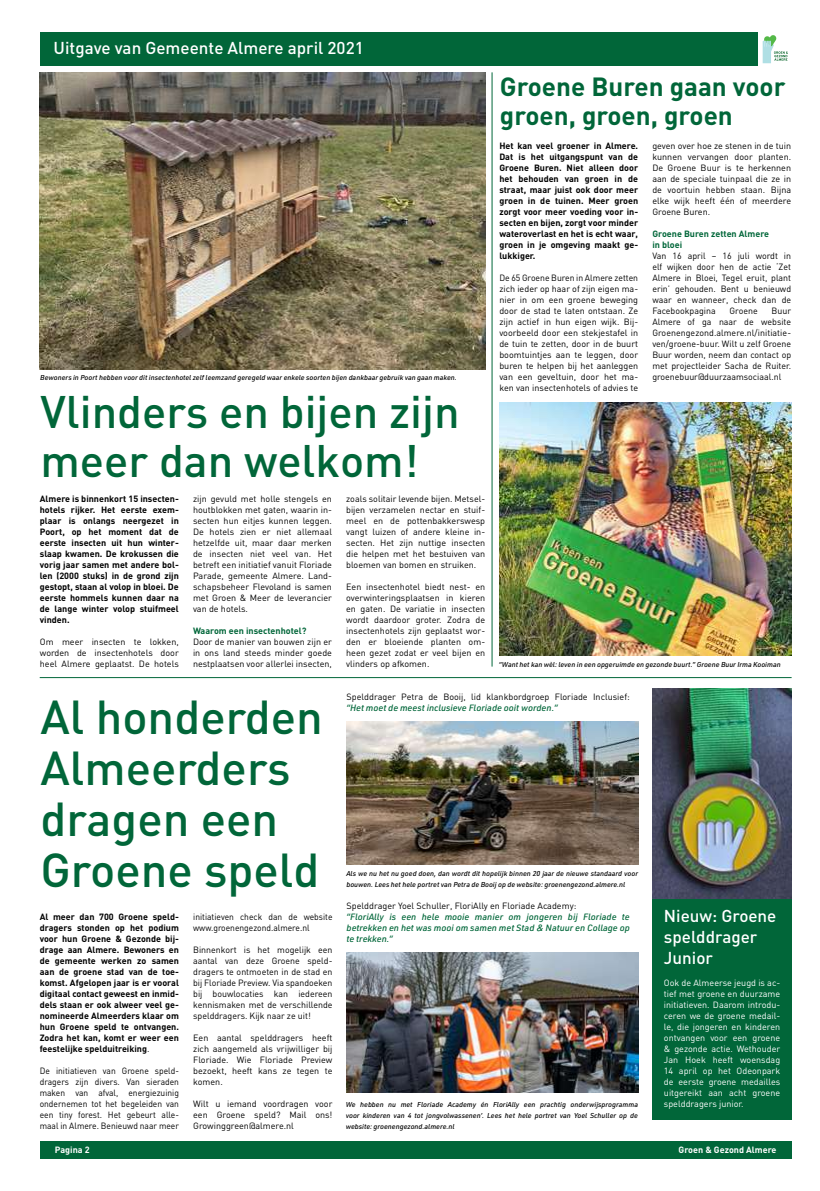
<style>
.page{position:relative;width:820px;height:1191px;background:#fff}
.page>*{position:absolute;margin:0;border:0;box-sizing:border-box;transform-origin:0 0}
.t1{font:500 47px/51px "DIN";color:#016639}
.t2{font:500 45px/49px "DIN";color:#016639}
.t3{font:700 26px/29px "DIN";color:#016639}
.t4{font:500 17px/21px "DIN";color:#fff}
.t5{font:9px/11px "DIN";color:#000;text-align:justify}
.t6{font:700 9px/11px "DIN";color:#000;text-align:justify}
.t7{font:9px/11px "DIN";color:#000;text-align:justify;scale:.96 1}
.t8{font:9px/11px "DIN";color:#fff;text-align:justify}
.t9{font:9px/11px "DIN";color:#000;text-align:justify;scale:.94 1}
.t10{font:italic 500 9px/11px "URWDIN";color:#016639;text-align:justify}
.t11{font:700 9px/11px "DIN";color:#016639}
.t12{font:700 9px "DIN";color:#fff}
.t13{font:italic 500 7px/11px "URWDIN";color:#000}
.s1{font-weight:400}
</style>
<div class="page">
<div style="left:40px;top:1141px;width:751px;height:17px;background:#016639"></div>
<hr style="left:40px;top:677px;width:751px;height:1px;background:#016639">
<hr style="left:491px;top:72px;width:1px;height:594px;background:#016639">
<img style="left:652px;top:688px;width:139px;height:211px">
<div style="left:40px;top:33px;width:751px;height:33px;background:#016639"></div>
<div style="left:758px;top:30px;width:37px;height:41px;background:#fff"></div>
<svg style="left:762px;top:35px;width:25px;height:28px"></svg>
<img style="left:40px;top:72px;width:445px;height:297px">
<img style="left:499px;top:402px;width:292px;height:253px">
<img style="left:346px;top:721px;width:292px;height:143px">
<img style="left:346px;top:952px;width:292px;height:140px">
<div style="left:652px;top:899px;width:139px;height:220px;background:#016639"></div>
<h3 class="t4" style="left:54px;top:37px;width:312px">Uitgave van Gemeente Almere april 2021</h3>
<p class="t13" style="left:40px;top:372px;width:418px">Bewoners in Poort hebben voor dit insectenhotel zelf leemzand geregeld waar enkele soorten bijen dankbaar gebruik van gaan maken.</p>
<h2 class="t2" style="left:40px;top:385px;width:420px">Vlinders en bijen zijn meer dan welkom!</h2>
<p class="t6" style="left:40px;top:492px;width:140px">Almere is binnenkort 15 insecten&shy;hotels rijker. Het eerste exem&shy;plaar is onlangs neergezet in Poort, op het moment dat de eerste insecten uit hun winter&shy;slaap kwamen. De krokussen die vorig jaar samen met andere bol&shy;len (2000 stuks) in de grond zijn gestopt, staan al volop in bloei. De eerste hommels kunnen daar na de lange winter volop stuifmeel vinden.</p>
<p class="t5" style="left:40px;top:635px;width:140px">Om meer insecten te lokken, worden de insectenhotels door heel Almere geplaatst. De hotels</p>
<p class="t5" style="left:193px;top:492px;width:140px">zijn gevuld met holle stengels en houtblokken met gaten, waarin in&shy;secten hun eitjes kunnen leggen.<br>De hotels zien er niet allemaal hetzelfde uit, maar daar merken de insecten niet veel van. Het betreft een initiatief vanuit Floriade Parade, gemeente Almere. Land&shy;schapsbeheer Flevoland is samen met Groen &amp; Meer de leverancier van de hotels.</p>
<p class="t11" style="left:193px;top:624px;width:115px">Waarom een insectenhotel?</p>
<p class="t5" style="left:193px;top:635px;width:140px">Door de manier van bouwen zijn er in ons land steeds minder goede nestplaatsen voor allerlei insecten,</p>
<p class="t5" style="left:346px;top:492px;width:140px;text-align:left">zoals solitair levende bijen. Metsel&shy;bijen verzamelen nectar en stuif&shy;meel en de pottenbakkerswesp vangt luizen of andere kleine in&shy;secten. Het zijn nuttige insecten die helpen met het bestuiven van bloemen van bomen en struiken.</p>
<p class="t5" style="left:346px;top:580px;width:140px">Een insectenhotel biedt nest- en overwinteringsplaatsen in kieren en gaten. De variatie in insecten wordt daardoor groter. Zodra de insectenhotels zijn geplaatst wor&shy;den er bloeiende planten om&shy;heen gezet zodat er veel bijen en vlinders op afkomen.</p>
<h3 class="t3" style="left:499px;top:71px;width:287px">Groene Buren gaan voor groen, groen, groen</h3>
<p class="t6" style="left:499px;top:140px;width:140px">Het kan veel groener in Almere.<br>Dat is het uitgangspunt van de Groene Buren. Niet alleen door het behouden van groen in de straat, maar juist ook door meer groen in de tuinen. Meer groen zorgt voor meer voeding voor in&shy;secten en bijen, zorgt voor minder wateroverlast en het is echt waar, groen in je omgeving maakt ge&shy;lukkiger.</p>
<p class="t7" style="left:499px;top:272px;width:146px">De 65 Groene Buren in Almere zetten zich ieder op haar of zijn eigen ma&shy;nier in om een groene beweging door de stad te laten ontstaan. Ze zijn actief in hun eigen wijk. Bij&shy;voorbeeld door een stekjestafel in de tuin te zetten, door in de buurt boomtuintjes aan te leggen, door buren te helpen bij het aanleggen van een geveltuin, door het ma&shy;ken van insectenhotels of advies te</p>
<p class="t5" style="left:652px;top:140px;width:140px">geven over hoe ze stenen in de tuin kunnen vervangen door planten.<br>De Groene Buur is te herkennen aan de speciale tuinpaal die ze in de voortuin hebben staan. Bijna elke wijk heeft één of meerdere Groene Buren.</p>
<p class="t11" style="left:652px;top:228px;width:118px">Groene Buren zetten Almere in bloei</p>
<p class="t5" style="left:652px;top:250px;width:140px">Van 16 april – 16 juli wordt in elf wijken door hen de actie ‘Zet Almere in Bloei, Tegel eruit, plant erin’ gehouden. Bent u benieuwd waar en wanneer, check dan de Facebookpagina</p>
<p class="t5" style="left:729px;top:305px;width:30px">Groene</p>
<p class="t5" style="left:652px;top:305px;width:140px;text-indent:119px">Buur Almere of ga naar de website Groenengezond.almere.nl/initiatie&shy;ven/groene-buur. Wilt u zelf Groene Buur worden, neem dan contact op met projectleider Sacha de Ruiter. groenebuur@duurzaamsociaal.nl</p>
<p class="t13" style="left:498px;top:658px;width:283px">“Want het kan wèl: leven in een opgeruimde en gezonde buurt.” Groene Buur Irma Kooiman</p>
<h1 class="t1" style="left:40px;top:690px;width:284px">Al honderden<br>Almeerders dragen een<br>Groene speld</h1>
<p class="t6" style="left:40px;top:910px;width:141px">Al meer dan 700 Groene speld&shy;dragers stonden op het podium voor hun Groene &amp; Gezonde bij&shy;drage aan Almere. Bewoners en de gemeente werken zo samen aan de groene stad van de toe&shy;komst. Afgelopen jaar is er vooral digitaal contact geweest en inmid&shy;dels staan er ook alweer veel ge&shy;nomineerde Almeerders klaar om hun Groene speld te ontvangen.<br>Zodra het kan, komt er weer een feestelijke spelduitreiking<span class="s1">.</span></p>
<p class="t9" style="left:40px;top:1064px;width:150px">De initiatieven van Groene speld&shy;dragers zijn divers. Van sieraden maken van afval, energiezuinig ondernemen tot het begeleiden van een tiny forest. Het gebeurt alle&shy;maal in Almere. Benieuwd naar meer</p>
<p class="t9" style="left:193px;top:910px;width:150px">initiatieven check dan de website www.groenengezond.almere.nl</p>
<p class="t5" style="left:193px;top:943px;width:141px;text-align:left">Binnenkort is het mogelijk een aantal van deze Groene speld&shy;dragers te ontmoeten in de stad en bij Floriade Preview. Via spandoeken bij bouwlocaties kan iedereen kennismaken met de verschillende spelddragers. Kijk naar ze uit!</p>
<p class="t5" style="left:193px;top:1031px;width:141px">Een aantal spelddragers heeft zich aangemeld als vrijwilliger bij Floriade. Wie Floriade Preview bezoekt, heeft kans ze tegen te komen.</p>
<p class="t5" style="left:193px;top:1097px;width:141px">Wilt u iemand voordragen voor een Groene speld? Mail ons!<br>Growinggreen@almere.nl</p>
<p class="t5" style="left:346px;top:690px;width:285px">Spelddrager Petra de Booij, lid klankbordgroep Floriade Inclusief:</p>
<p class="t10" style="left:346px;top:701px;width:212px">“Het moet de meest inclusieve Floriade ooit worden.”</p>
<p class="t13" style="left:346px;top:867px;width:293px">Als we nu het nu goed doen, dan wordt dit hopelijk binnen 20 jaar de nieuwe standaard voor bouwen. Lees het hele portret van Petra de Booij op de website: groenengezond.almere.nl</p>
<p class="t5" style="left:346px;top:899px;width:231px">Spelddrager Yoel Schuller, FloriAlly en Floriade Academy:</p>
<p class="t10" style="left:346px;top:910px;width:285px">“FloriAlly is een hele mooie manier om jongeren bij Floriade te betrekken en het was mooi om samen met Stad &amp; Natuur en Collage op te trekken.”</p>
<p class="t13" style="left:345px;top:1098px;width:293px;text-align:justify">We hebben nu met Floriade Academy én FloriAlly een prachtig onderwijsprogramma voor kinderen van 4 tot jongvolwassenen’. Lees het hele portret van Yoel Schuller op de website: groenengezond.almere.nl</p>
<h3 class="t4" style="left:663px;top:904px;width:114px">Nieuw: Groene spelddrager<br>Junior</h3>
<p class="t8" style="left:663px;top:976px;width:118px">Ook de Almeerse jeugd is ac&shy;tief met groene en duurzame initiatieven. Daarom introdu&shy;ceren we de groene medail&shy;le, die jongeren en kinderen ontvangen voor een groene &amp; gezonde actie. Wethouder Jan Hoek heeft woensdag 14 april op het Odeonpark de eerste groene medailles uitgereikt aan acht groene spelddragers junior.</p>
<p class="t12" style="left:55px;top:1143px;width:36px">Pagina 2</p>
<p class="t12" style="left:678px;top:1143px;width:99px">Groen &amp; Gezond Almere</p>
</div>
